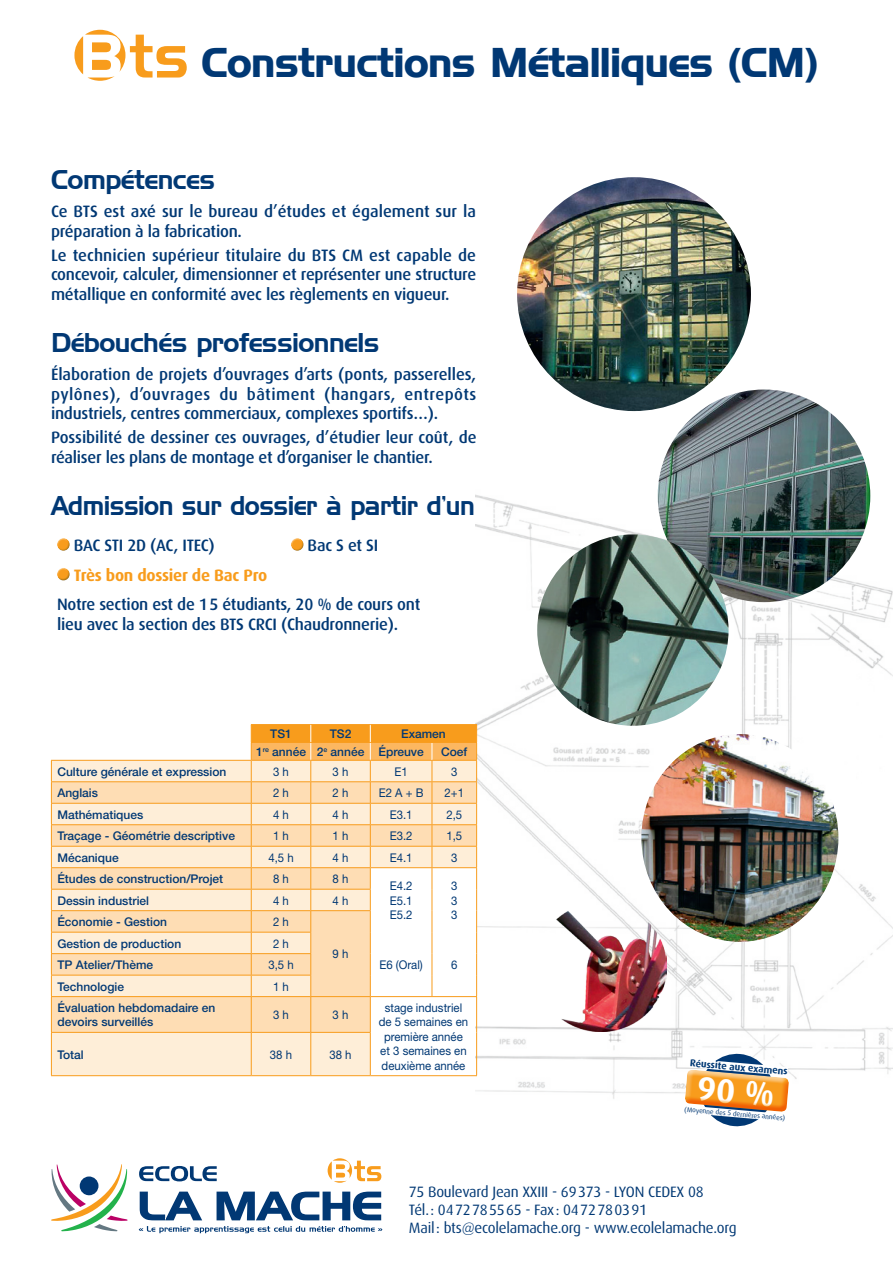
<style>
.page{position:relative;width:893px;height:1263px;background:#fff}
.page>*{position:absolute;margin:0;border:0;box-sizing:border-box;transform-origin:0 0}
.t1{font:700 40.5px "Hanzel";color:#013874}
.t2{font:27px "Hanzel Normal";letter-spacing:-.02em;color:#013874}
.t3{font:27px "Hanzel Normal";letter-spacing:-.02em;color:#013874;scale:.94 1}
.t4{font:500 16.5px/19.5px "Dax";letter-spacing:-.015em;color:#013874}
.t5{font:700 16.5px "Dax";letter-spacing:-.015em;color:#f89c1c}
.t6{font:15px/18px "Dax";letter-spacing:-.015em;color:#013874}
.t7{font:500 12px/17.9px "Helvetica Neue";color:#013874}
.t8{font:12px/14.4px "Helvetica Neue";color:#013874;text-align:justify;scale:.95 1}
.t9{font:700 9.9px "Dax";color:#013874}
.t10{font:6.9px "Dax";color:#013874}
</style>
<div class="page">
<svg style="left:51px;top:1158px;width:331px;height:75px"></svg>
<img style="left:475px;top:429px;width:418px;height:670px">
<img style="left:658px;top:389px;width:212px;height:213px;border-radius:106px">
<img style="left:537px;top:534px;width:192px;height:192px;border-radius:96px">
<img style="left:517px;top:177px;width:234px;height:234px;border-radius:117px">
<img style="left:641px;top:734px;width:197px;height:208px">
<img style="left:536px;top:903px;width:131px;height:129px">
<svg style="left:74px;top:30px;width:113px;height:51px"></svg>
<div style="left:55px;top:536px;width:15px;height:12px;background:#fff;opacity:.75"></div>
<div style="left:55px;top:540px;width:15px;height:12px;background:#013874;opacity:.3"></div>
<div style="left:289px;top:536px;width:15px;height:12px;background:#fff;opacity:.75"></div>
<div style="left:289px;top:540px;width:15px;height:12px;background:#013874;opacity:.3"></div>
<div style="left:55px;top:566px;width:15px;height:12px;background:#fff;opacity:.75"></div>
<div style="left:55px;top:570px;width:15px;height:12px;background:#013874;opacity:.3"></div>
<svg style="left:52px;top:761px;width:424px;height:314px;fill:#feeed8"></svg>
<svg style="left:52px;top:782px;width:424px;height:250px;background:#fde4c3"></svg>
<hr style="left:51px;top:997px;width:1px;height:35px;background:#f89c1c">
<hr style="left:251px;top:997px;width:1px;height:35px;background:#f89c1c">
<hr style="left:310px;top:997px;width:1px;height:35px;background:#f89c1c">
<hr style="left:51px;top:760px;width:200px;height:1px;background:#f89c1c">
<hr style="left:51px;top:781px;width:200px;height:1px;background:#f89c1c">
<hr style="left:51px;top:803px;width:200px;height:1px;background:#f89c1c">
<hr style="left:51px;top:824px;width:200px;height:1px;background:#f89c1c">
<hr style="left:51px;top:846px;width:200px;height:1px;background:#f89c1c">
<hr style="left:51px;top:867px;width:200px;height:1px;background:#f89c1c">
<hr style="left:51px;top:889px;width:200px;height:1px;background:#f89c1c">
<hr style="left:51px;top:910px;width:200px;height:1px;background:#f89c1c">
<hr style="left:51px;top:932px;width:200px;height:1px;background:#f89c1c">
<hr style="left:51px;top:953px;width:200px;height:1px;background:#f89c1c">
<hr style="left:51px;top:975px;width:200px;height:1px;background:#f89c1c">
<svg style="left:51px;top:761px;width:1px;height:235px"></svg>
<hr style="left:51px;top:996px;width:200px;height:1px;background:#f89c1c">
<hr style="left:251px;top:996px;width:60px;height:1px;background:#f89c1c">
<hr style="left:311px;top:996px;width:59px;height:1px;background:#f89c1c">
<hr style="left:51px;top:1032px;width:200px;height:1px;background:#f89c1c">
<hr style="left:51px;top:1033px;width:1px;height:42px;background:#f89c1c">
<hr style="left:51px;top:1075px;width:200px;height:1px;background:#f89c1c">
<hr style="left:251px;top:1032px;width:60px;height:1px;background:#f89c1c">
<hr style="left:251px;top:1033px;width:1px;height:42px;background:#f89c1c">
<hr style="left:251px;top:1075px;width:60px;height:1px;background:#f89c1c">
<hr style="left:311px;top:1032px;width:60px;height:1px;background:#f89c1c">
<hr style="left:310px;top:1033px;width:1px;height:42px;background:#f89c1c">
<hr style="left:311px;top:1075px;width:59px;height:1px;background:#f89c1c">
<hr style="left:370px;top:996px;width:62px;height:1px;background:#f89c1c">
<hr style="left:370px;top:997px;width:1px;height:35px;background:#f89c1c">
<hr style="left:432px;top:996px;width:45px;height:1px;background:#f89c1c">
<hr style="left:476px;top:997px;width:1px;height:35px;background:#f89c1c">
<hr style="left:370px;top:1033px;width:1px;height:42px;background:#f89c1c">
<hr style="left:476px;top:1032px;width:1px;height:43px;background:#f89c1c">
<hr style="left:370px;top:1075px;width:62px;height:1px;background:#f89c1c">
<hr style="left:432px;top:1075px;width:45px;height:1px;background:#f89c1c">
<hr style="left:311px;top:724px;width:59px;height:1px;background:#f89c1c">
<hr style="left:251px;top:724px;width:60px;height:1px;background:#f89c1c">
<hr style="left:370px;top:724px;width:62px;height:1px;background:#f89c1c">
<hr style="left:432px;top:724px;width:45px;height:1px;background:#f89c1c">
<svg style="left:251px;top:725px;width:226px;height:271px"></svg>
<svg style="left:684px;top:1052px;width:112px;height:75px"></svg>
<h1 class="t1" style="left:202px;top:38px;width:618px">Constructions Métalliques (CM)</h1>
<h2 class="t2" style="left:51px;top:164px;width:165px">Compétences</h2>
<p class="t4" style="left:51px;top:202px;width:426px">Ce BTS est axé sur le bureau d’études et également sur la préparation à la fabrication.</p>
<p class="t4" style="left:51px;top:245px;width:427px;text-align:justify">Le technicien supérieur titulaire du BTS CM est capable de concevoir, calculer, dimensionner et représenter une structure métallique en conformité avec les règlements en vigueur.</p>
<h2 class="t2" style="left:51px;top:327px;width:330px">Débouchés professionnels</h2>
<p class="t4" style="left:51px;top:365px;width:427px;text-align:justify">Élaboration de projets d’ouvrages d’arts (ponts, passerelles, pylônes), d’ouvrages du bâtiment (hangars, entrepôts industriels, centres commerciaux, complexes sportifs…).</p>
<p class="t4" style="left:51px;top:428px;width:427px">Possibilité de dessiner ces ouvrages, d’étudier leur coût, de réaliser les plans de montage et d’organiser le chantier.</p>
<h2 class="t3" style="left:51px;top:489px;width:452px">Admission sur dossier à partir d’un</h2>
<p class="t4" style="left:74px;top:535px;width:143px">BAC STI 2D (AC, ITEC)</p>
<p class="t4" style="left:308px;top:535px;width:72px">Bac S et SI</p>
<p class="t5" style="left:74px;top:565px;width:195px">Très bon dossier de Bac Pro</p>
<p class="t4" style="left:57px;top:595px;width:365px">Notre section est de 15 étudiants, 20 % de cours ont lieu avec la section des BTS CRCI (Chaudronnerie).</p>
<p class="t7" style="left:270px;top:725px;width:23px">TS1</p>
<p class="t7" style="left:330px;top:725px;width:23px">TS2</p>
<p class="t7" style="left:256px;top:725px;width:191px;text-indent:145px">Examen<br>1<sup>re</sup> année 2<sup>e</sup> année Épreuve</p>
<p class="t7" style="left:441px;top:743px;width:28px">Coef</p>
<p class="t7" style="left:57px;top:762px;width:170px">Culture générale et expression</p>
<p class="t8" style="left:273px;top:764px;width:18px">3 h</p>
<p class="t8" style="left:333px;top:764px;width:18px">3 h</p>
<p class="t8" style="left:394px;top:764px;width:16px">E1</p>
<p class="t8" style="left:451px;top:764px;width:8px">3</p>
<p class="t7" style="left:57px;top:784px;width:42px">Anglais</p>
<p class="t8" style="left:273px;top:786px;width:18px">2 h</p>
<p class="t8" style="left:333px;top:786px;width:18px">2 h</p>
<p class="t8" style="left:379px;top:786px;width:49px">E2 A + B</p>
<p class="t8" style="left:445px;top:786px;width:22px">2+1</p>
<p class="t7" style="left:57px;top:805px;width:88px">Mathématiques</p>
<p class="t8" style="left:273px;top:807px;width:18px">4 h</p>
<p class="t8" style="left:333px;top:807px;width:18px">4 h</p>
<p class="t8" style="left:390px;top:807px;width:26px">E3.1</p>
<p class="t8" style="left:446px;top:807px;width:18px">2,5</p>
<p class="t7" style="left:57px;top:827px;width:179px">Traçage - Géométrie descriptive</p>
<p class="t8" style="left:273px;top:828px;width:18px">1 h</p>
<p class="t8" style="left:333px;top:828px;width:18px">1 h</p>
<p class="t8" style="left:390px;top:828px;width:26px">E3.2</p>
<p class="t8" style="left:446px;top:828px;width:18px">1,5</p>
<p class="t7" style="left:57px;top:848px;width:63px">Mécanique</p>
<p class="t8" style="left:268px;top:850px;width:28px">4,5 h</p>
<p class="t8" style="left:333px;top:850px;width:18px">4 h</p>
<p class="t8" style="left:390px;top:850px;width:26px">E4.1</p>
<p class="t8" style="left:451px;top:850px;width:8px">3</p>
<p class="t7" style="left:57px;top:870px;width:167px">Études de construction/Projet</p>
<p class="t8" style="left:273px;top:871px;width:18px">8 h</p>
<p class="t8" style="left:333px;top:871px;width:18px">8 h</p>
<p class="t8" style="left:390px;top:879px;width:26px">E4.2<br>E5.1<br>E5.2</p>
<p class="t8" style="left:451px;top:879px;width:8px">3<br>3<br>3</p>
<p class="t7" style="left:57px;top:891px;width:93px">Dessin industriel</p>
<p class="t8" style="left:273px;top:893px;width:18px">4 h</p>
<p class="t8" style="left:333px;top:893px;width:18px">4 h</p>
<p class="t7" style="left:57px;top:913px;width:111px">Économie - Gestion</p>
<p class="t8" style="left:273px;top:914px;width:18px">2 h</p>
<p class="t8" style="left:333px;top:947px;width:18px">9 h</p>
<p class="t7" style="left:57px;top:934px;width:125px">Gestion de production</p>
<p class="t8" style="left:273px;top:936px;width:18px">2 h</p>
<p class="t7" style="left:57px;top:956px;width:97px">TP Atelier/Thème</p>
<p class="t8" style="left:268px;top:957px;width:28px">3,5 h</p>
<p class="t8" style="left:379px;top:957px;width:47px">E6 (Oral)</p>
<p class="t8" style="left:451px;top:957px;width:8px">6</p>
<p class="t7" style="left:57px;top:977px;width:68px">Technologie</p>
<p class="t8" style="left:273px;top:979px;width:18px">1 h</p>
<p class="t7" style="left:57px;top:1000px;width:160px;line-height:14.4px">Évaluation hebdomadaire en devoirs surveillés</p>
<p class="t8" style="left:273px;top:1007px;width:18px">3 h</p>
<p class="t8" style="left:333px;top:1007px;width:18px">3 h</p>
<p class="t8" style="left:379px;top:1000px;width:96px;text-align:center">stage industriel de 5 semaines en première année et 3 semaines en deuxième année</p>
<p class="t7" style="left:57px;top:1045px;width:28px">Total</p>
<p class="t8" style="left:270px;top:1047px;width:25px">38 h</p>
<p class="t8" style="left:329px;top:1047px;width:25px">38 h</p>
<p class="t9" style="left:691px;top:1057px;width:100px;rotate:5deg">Réussite aux examens</p>
<p class="t10" style="left:685px;top:1105px;width:103px;rotate:5deg">(Moyenne des 5 dernières années)</p>
<p class="t6" style="left:409px;top:1183px;width:329px">75 Boulevard Jean XXIII - 69373 - LYON CEDEX 08<br>Tél.: 0472785565 - Fax: 0472780391<br>Mail: bts@ecolelamache.org - www.ecolelamache.org</p>
</div>
